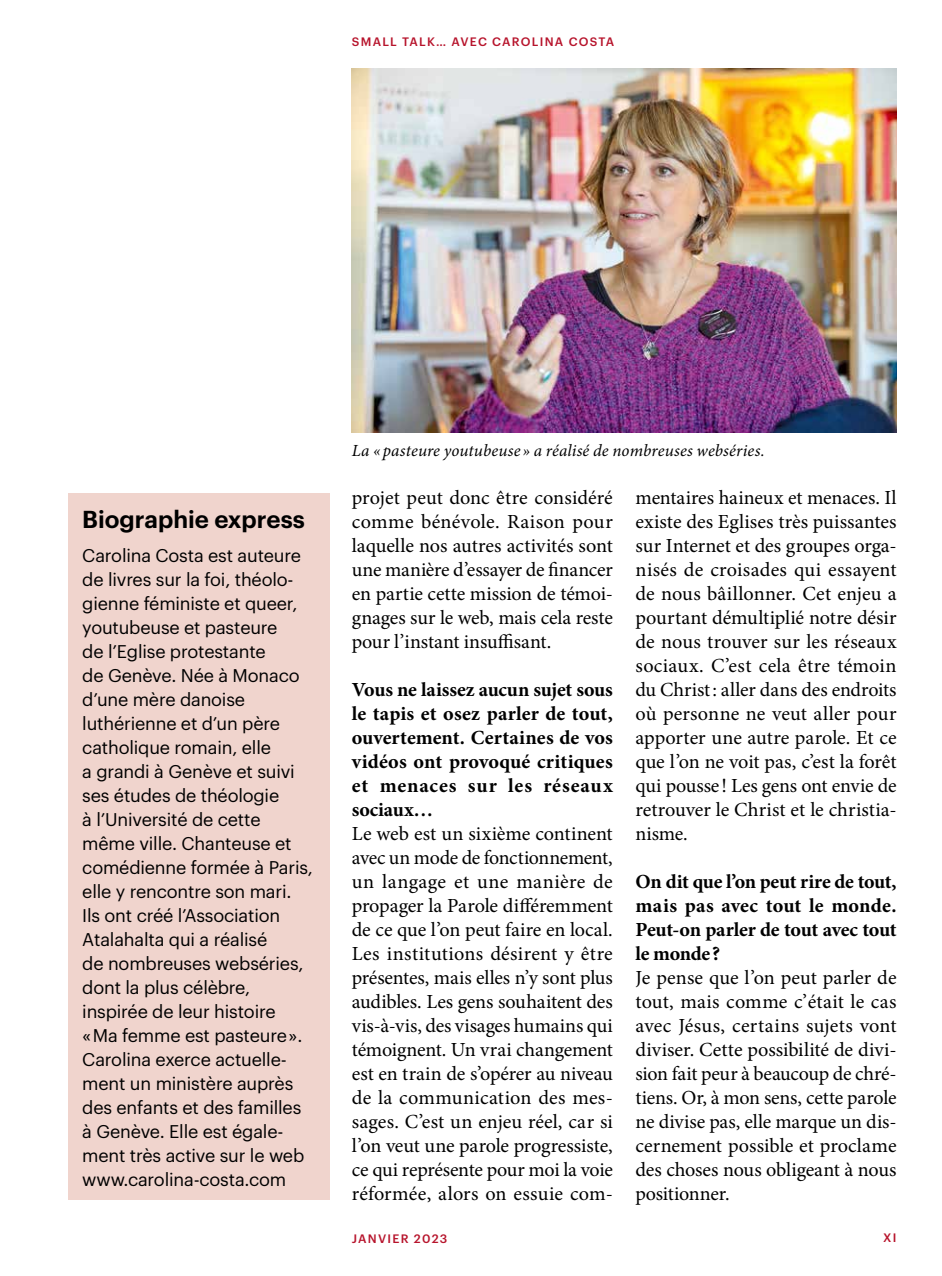
<style>
.page{position:relative;width:942px;height:1276px;background:#fff}
.page>*{position:absolute;margin:0;border:0;box-sizing:border-box;transform-origin:0 0}
.t1{font:600 24px "Graphik";color:#000}
.t2{font:20px/24px "Minion Pro";letter-spacing:-.005em;color:#000;text-align:justify}
.t3{font:700 20px/24px "Minion Pro";letter-spacing:.005em;color:#000;text-align:justify}
.t4{font:18px/24px "Graphik";letter-spacing:-.01em;color:#000}
.t5{font:italic 17px "Minion Pro";letter-spacing:.005em;color:#000}
.t6{font:500 12px "Graphik";letter-spacing:.105em;color:#b7142c}
</style>
<div class="page">
<div style="left:68px;top:493px;width:261px;height:707px;background:#f0d4cd"></div>
<img style="left:351px;top:68px;width:545px;height:364px">
<p class="t6" style="left:352px;top:33px;width:264px">SMALL TALK… AVEC CAROLINA COSTA</p>
<p class="t1" style="left:82px;top:500px;width:224px">Biographie express</p>
<p class="t4" style="left:82px;top:541px;width:232px">Carolina Costa est auteure de livres sur la foi, théolo&shy;gienne féministe et queer, youtubeuse et pasteure<br>de l’Eglise protestante<br>de Genève. Née à Monaco d’une mère danoise luthérienne et d’un père catholique romain, elle<br>a grandi à Genève et suivi ses études de théologie<br>à l’Université de cette même ville. Chanteuse et comédienne formée à Paris, elle y rencontre son mari.<br>Ils ont créé l’Association<br>Atalahalta qui a réalisé<br>de nombreuses webséries, dont la plus célèbre, inspirée de leur histoire<br>« Ma femme est pasteure ».<br>Carolina exerce actuelle&shy;ment un ministère auprès des enfants et des familles à Genève. Elle est égale&shy;ment très active sur le web www.carolina-costa.com</p>
<p class="t5" style="left:351px;top:439px;width:414px">La «pasteure youtubeuse» a réalisé de nombreuses webséries.</p>
<p class="t2" style="left:351px;top:486px;width:262px">projet peut donc être considéré comme bénévole. Raison pour laquelle nos autres activités sont une manière d’essayer de financer en partie cette mission de témoi&shy;gnages sur le web, mais cela reste pour l’instant insuffisant.</p>
<p class="t3" style="left:351px;top:677px;width:262px">Vous ne laissez aucun sujet sous le tapis et osez parler de tout, ouvertement. Certaines de vos vidéos ont provoqué critiques et menaces sur les réseaux sociaux…</p>
<p class="t2" style="left:351px;top:822px;width:262px">Le web est un sixième continent avec un mode de fonctionnement, un langage et une manière de propager la Parole différemment de ce que l’on peut faire en local.<br>Les institutions désirent y être présentes, mais elles n’y sont plus audibles. Les gens souhaitent des vis-à-vis, des visages humains qui témoignent. Un vrai changement est en train de s’opérer au niveau de la communication des mes&shy;sages. C’est un enjeu réel, car si l’on veut une parole progressiste, ce qui représente pour moi la voie réformée, alors on essuie com-</p>
<p class="t2" style="left:635px;top:486px;width:262px">mentaires haineux et menaces. Il existe des Eglises très puissantes sur Internet et des groupes orga&shy;nisés de croisades qui essayent de nous bâillonner. Cet enjeu a pourtant démultiplié notre désir de nous trouver sur les réseaux sociaux. C’est cela être témoin du Christ: aller dans des endroits où personne ne veut aller pour apporter une autre parole. Et ce que l’on ne voit pas, c’est la forêt qui pousse! Les gens ont envie de retrouver le Christ et le christia&shy;nisme.</p>
<p class="t3" style="left:635px;top:869px;width:262px">On dit que l’on peut rire de tout, mais pas avec tout le monde.<br>Peut-on parler de tout avec tout le monde?</p>
<p class="t2" style="left:635px;top:966px;width:262px">Je pense que l’on peut parler de tout, mais comme c’était le cas avec Jésus, certains sujets vont diviser. Cette possibilité de divi&shy;sion fait peur à beaucoup de chré&shy;tiens. Or, à mon sens, cette parole ne divise pas, elle marque un dis&shy;cernement possible et proclame des choses nous obligeant à nous positionner.</p>
<p class="t6" style="left:352px;top:1229px;width:97px">JANVIER 2023</p>
<p class="t6" style="left:882px;top:1228px;width:15px">XI</p>
</div>
